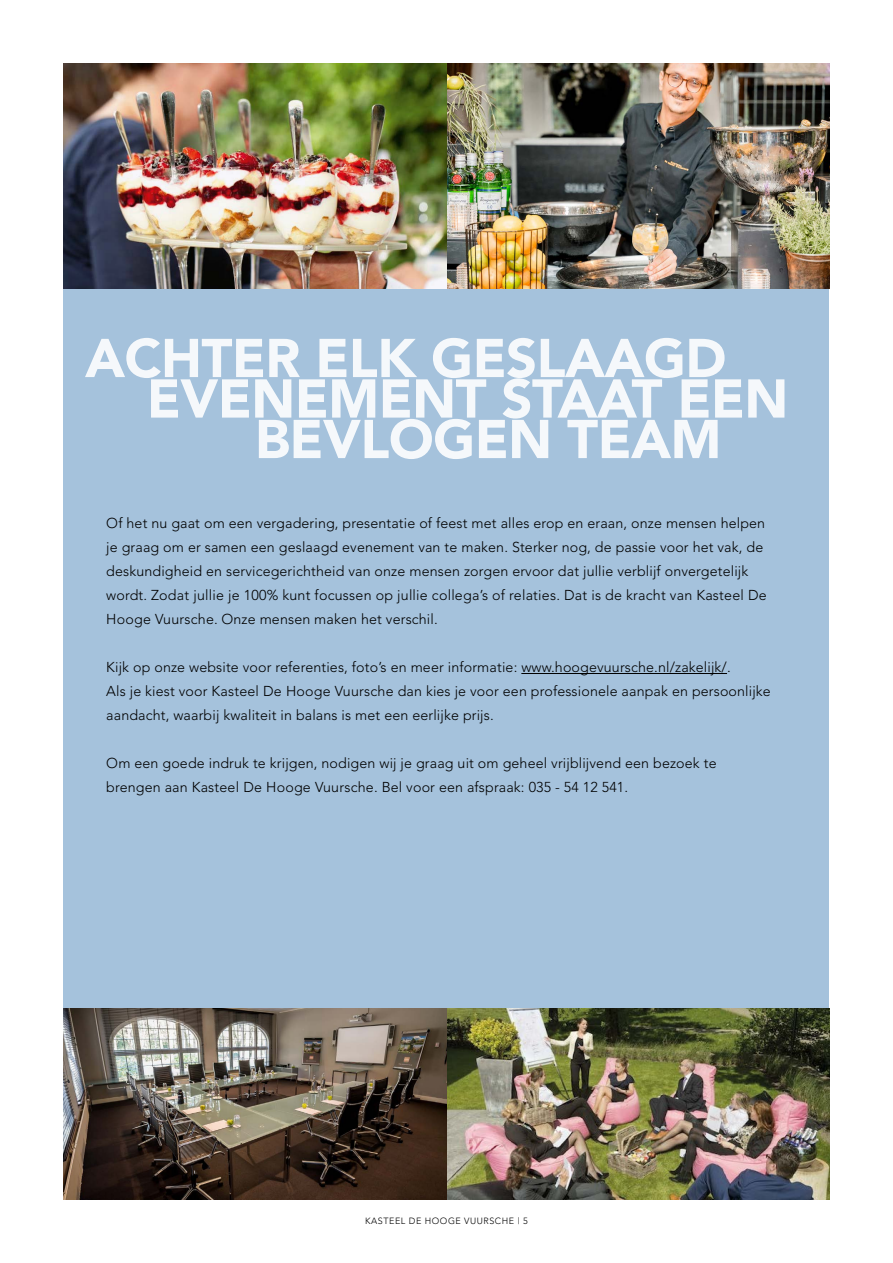
<style>
.page{position:relative;width:893px;height:1263px;background:#fff}
.page>*{position:absolute;margin:0;border:0;box-sizing:border-box;transform-origin:0 0}
.t1{font:900 54px "Avenir";letter-spacing:-.01em;color:#fff}
.t2{font:300 14.25px/24px "Avenir";letter-spacing:.01em;color:#000}
.t3{font:300 9px "Avenir";letter-spacing:.06em;color:#000}
</style>
<div class="page">
<div style="left:64px;top:64px;width:765px;height:944px;background:#a5c2dc"></div>
<img style="left:446px;top:64px;width:383px;height:224px">
<img style="left:446px;top:1008px;width:383px;height:191px">
<hr style="left:521px;top:673px;width:206px;height:1px;background:#000">
<img style="left:64px;top:64px;width:382px;height:224px">
<img style="left:64px;top:1008px;width:382px;height:191px">
<h1 class="t1" style="left:85px;top:326px;width:643px">ACHTER ELK GESLAAGD</h1>
<h1 class="t1" style="left:147px;top:366px;width:643px">EVENEMENT STAAT EEN</h1>
<h1 class="t1" style="left:255px;top:407px;width:468px">BEVLOGEN TEAM</h1>
<p class="t2" style="left:106px;top:511px;width:662px">Of het nu gaat om een vergadering, presentatie of feest met alles erop en eraan, onze mensen helpen je graag om er samen een geslaagd evenement van te maken. Sterker nog, de passie voor het vak, de deskundigheid en servicegerichtheid van onze mensen zorgen ervoor dat jullie verblijf onvergetelijk wordt. Zodat jullie je 100% kunt focussen op jullie collega’s of relaties. Dat is de kracht van Kasteel De Hooge Vuursche. Onze mensen maken het verschil.</p>
<p class="t2" style="left:106px;top:655px;width:666px">Kijk op onze website voor referenties, foto’s en meer informatie: www.hoogevuursche.nl/zakelijk/.<br>Als je kiest voor Kasteel De Hooge Vuursche dan kies je voor een professionele aanpak en persoonlijke aandacht, waarbij kwaliteit in balans is met een eerlijke prijs.</p>
<p class="t2" style="left:106px;top:751px;width:612px">Om een goede indruk te krijgen, nodigen wij je graag uit om geheel vrijblijvend een bezoek te brengen aan Kasteel De Hooge Vuursche. Bel voor een afspraak: 035 - 54 12 541.</p>
<p class="t3" style="left:365px;top:1216px;width:164px">KASTEEL DE HOOGE VUURSCHE | 5</p>
</div>
